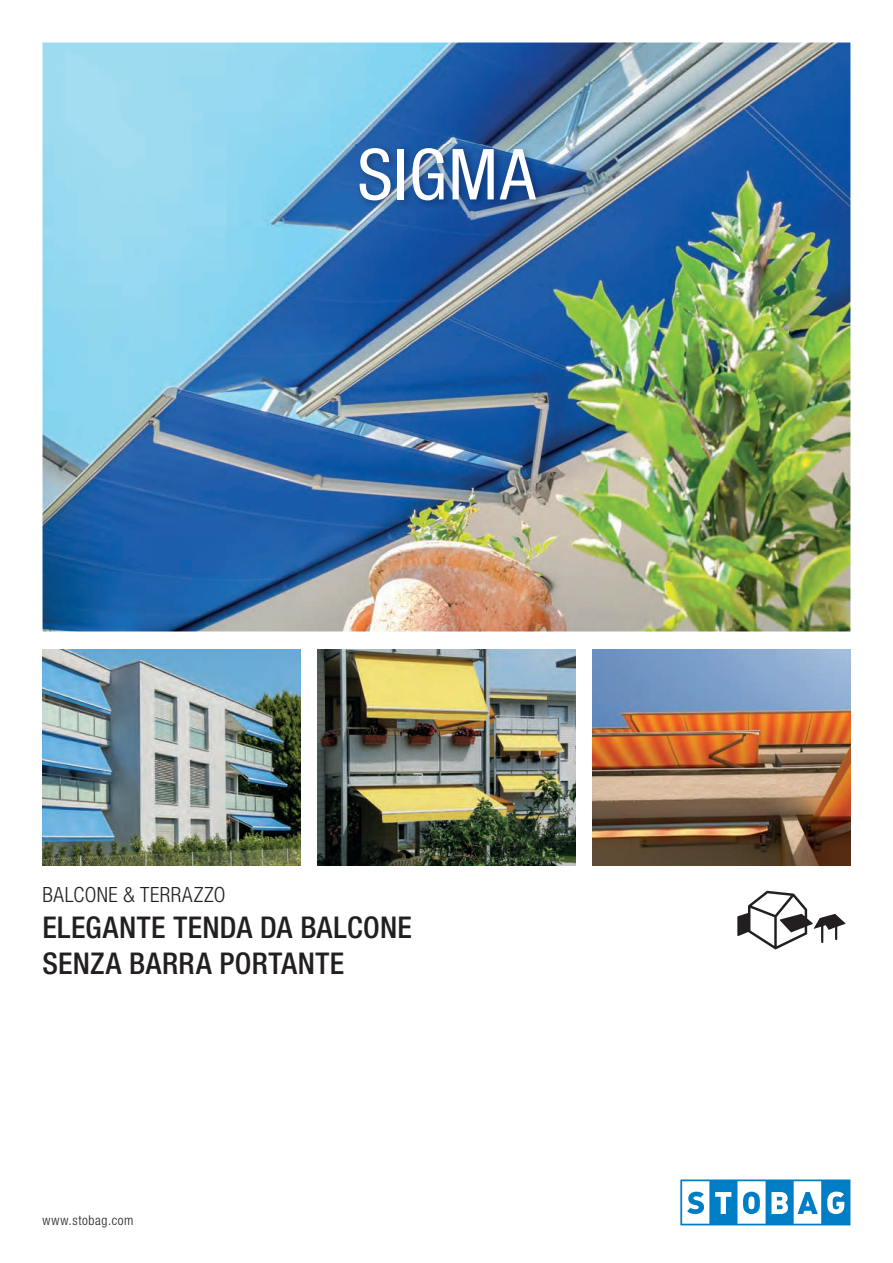
<style>
.page{position:relative;width:893px;height:1263px;background:#fff}
.page>*{position:absolute;margin:0;border:0;box-sizing:border-box;transform-origin:0 0}
.t1{font:condensed 70.5px "Helvetica Neue LT Pro";letter-spacing:.015em;color:#fff}
.t2{font:500 condensed 30px/36px "Helvetica Neue LT Pro";letter-spacing:.015em;color:#231f20}
.t3{font:300 condensed 21px "Helvetica Neue LT Pro";letter-spacing:.025em;color:#231f20}
.t4{font:300 condensed 13.5px "Helvetica Neue LT Pro";letter-spacing:.05em;color:#231f20}
</style>
<div class="page">
<svg style="left:680px;top:1179px;width:170px;height:46px"></svg>
<img style="left:43px;top:43px;width:807px;height:588px">
<img style="left:43px;top:649px;width:257px;height:216px">
<img style="left:592px;top:649px;width:258px;height:216px">
<img style="left:317px;top:649px;width:258px;height:216px">
<svg style="left:737px;top:891px;width:108px;height:58px"></svg>
<img style="left:356px;top:144px;width:189px;height:66px">
<h1 class="t1" style="left:357px;top:134px;width:180px">SIGMA</h1>
<p class="t3" style="left:43px;top:882px;width:184px">BALCONE &amp; TERRAZZO</p>
<p class="t2" style="left:43px;top:908px;width:371px">ELEGANTE TENDA DA BALCONE<br>SENZA BARRA PORTANTE</p>
<p class="t4" style="left:43px;top:1213px;width:92px">www.stobag.com</p>
</div>
